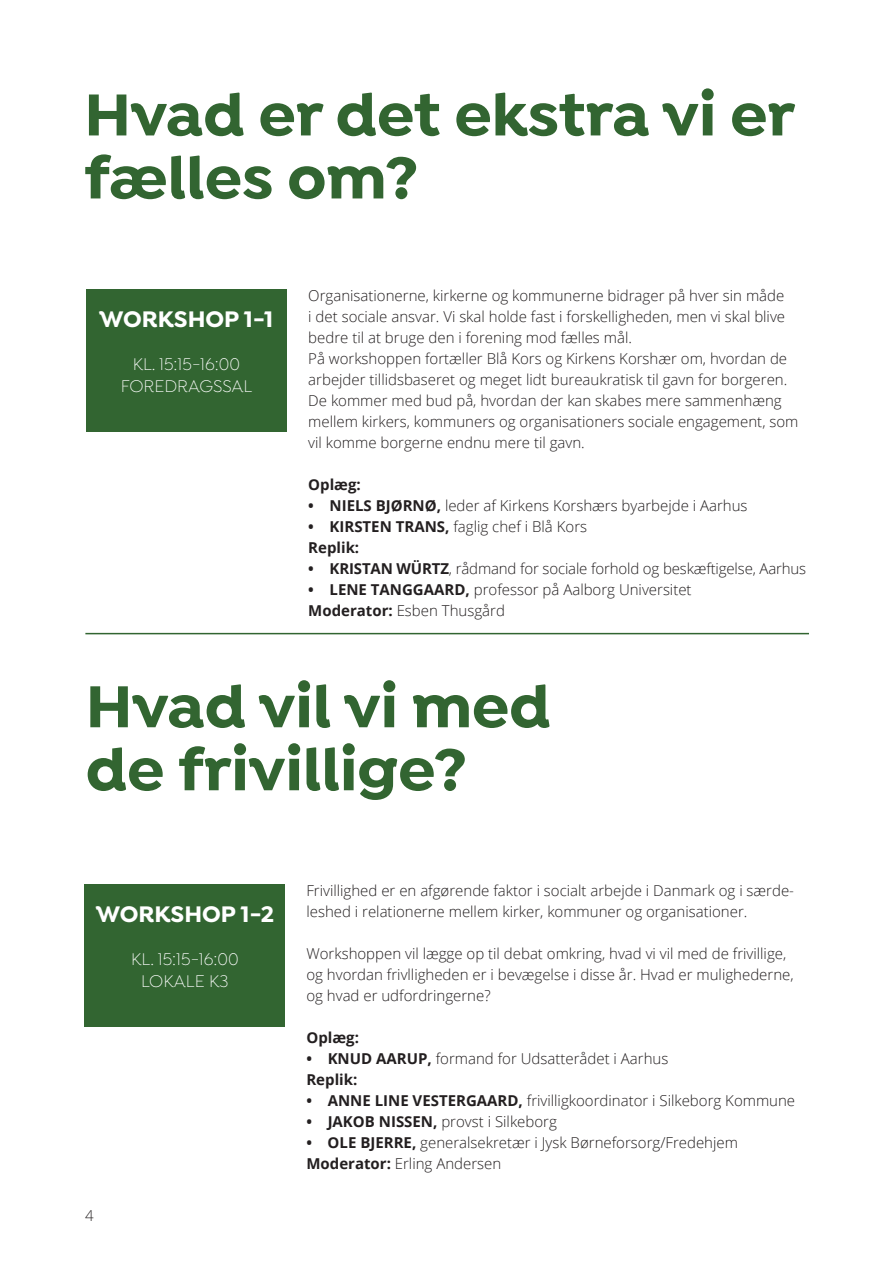
<style>
.page{position:relative;width:893px;height:1263px;background:#fff}
.page>*{position:absolute;margin:0;border:0;box-sizing:border-box;transform-origin:0 0}
.t1{font:700 63px/63px "Isidora";color:#326531}
.t2{font:700 24px "Isidora";color:#fff}
.t3{font:300 18px/21.6px "Isidora";color:#fff;text-align:center}
.t4{font:300 15px/21px "Open Sans";color:#231f20}
.t5{font:700 15px/21px "Open Sans";color:#231f20}
.s1{font-weight:700}
.s2{font-weight:300}
</style>
<div class="page">
<hr style="left:85px;top:633px;width:724px;height:1px;background:#326531">
<div style="left:86px;top:289px;width:201px;height:143px;background:#326531"></div>
<div style="left:85px;top:884px;width:200px;height:143px;background:#326531"></div>
<h1 class="t1" style="left:84px;top:85px;width:712px">Hvad er det ekstra vi er fælles om?</h1>
<h2 class="t2" style="left:99px;top:304px;width:176px">WORKSHOP 1-1</h2>
<p class="t3" style="left:121px;top:355px;width:133px">KL. 15:15-16:00<br>FOREDRAGSSAL</p>
<p class="t4" style="left:308px;top:284px;width:492px">Organisationerne, kirkerne og kommunerne bidrager på hver sin måde<br>i det sociale ansvar. Vi skal holde fast i forskelligheden, men vi skal blive bedre til at bruge den i forening mod fælles mål.<br>På workshoppen fortæller Blå Kors og Kirkens Korshær om, hvordan de arbejder tillidsbaseret og meget lidt bureaukratisk til gavn for borgeren.<br>De kommer med bud på, hvordan der kan skabes mere sammenhæng mellem kirkers, kommuners og organisationers sociale engagement, som vil komme borgerne endnu mere til gavn.</p>
<p class="t5" style="left:308px;top:474px;width:54px">Oplæg:</p>
<p class="t4" style="left:308px;top:494px;width:441px"><span class="s1">• NIELS BJØRNØ,</span> leder af Kirkens Korshærs byarbejde i Aarhus</p>
<p class="t5" style="left:308px;top:516px;width:280px">• KIRSTEN TRANS, <span class="s2">faglig chef i Blå Kors<br></span>Replik:</p>
<p class="t4" style="left:308px;top:557px;width:499px"><span class="s1">• KRISTAN WÜRTZ</span>, rådmand for sociale forhold og beskæftigelse, Aarhus</p>
<p class="t4" style="left:308px;top:578px;width:385px"><span class="s1">• LENE TANGGAARD,</span> professor på Aalborg Universitet<br><span class="s1">Moderator:</span> Esben Thusgård</p>
<h1 class="t1" style="left:86px;top:677px;width:466px">Hvad vil vi med de frivillige?</h1>
<h2 class="t2" style="left:96px;top:899px;width:180px">WORKSHOP 1-2</h2>
<p class="t3" style="left:131px;top:950px;width:109px">KL. 15:15-16:00<br>LOKALE K3</p>
<p class="t4" style="left:85px;top:1205px;width:10px">4</p>
<p class="t4" style="left:306px;top:879px;width:489px">Frivillighed er en afgørende faktor i socialt arbejde i Danmark og i særde&shy;leshed i relationerne mellem kirker, kommuner og organisationer.</p>
<p class="t4" style="left:306px;top:942px;width:489px">Workshoppen vil lægge op til debat omkring, hvad vi vil med de frivillige, og hvordan frivlligheden er i bevægelse i disse år. Hvad er mulighederne, og hvad er udfordringerne?</p>
<p class="t5" style="left:306px;top:1026px;width:54px">Oplæg:</p>
<p class="t4" style="left:306px;top:1047px;width:363px"><span class="s1">• KNUD AARUP,</span> formand for Udsatterådet i Aarhus<br><span class="s1">Replik:</span></p>
<p class="t4" style="left:306px;top:1089px;width:490px"><span class="s1">• ANNE LINE VESTERGAARD,</span> frivilligkoordinator i Silkeborg Kommune</p>
<p class="t4" style="left:306px;top:1110px;width:252px"><span class="s1">• JAKOB NISSEN,</span> provst i Silkeborg</p>
<p class="t4" style="left:306px;top:1131px;width:433px"><span class="s1">• OLE BJERRE,</span> generalsekretær i Jysk Børneforsorg/Fredehjem<br><span class="s1">Moderator:</span> Erling Andersen</p>
</div>
